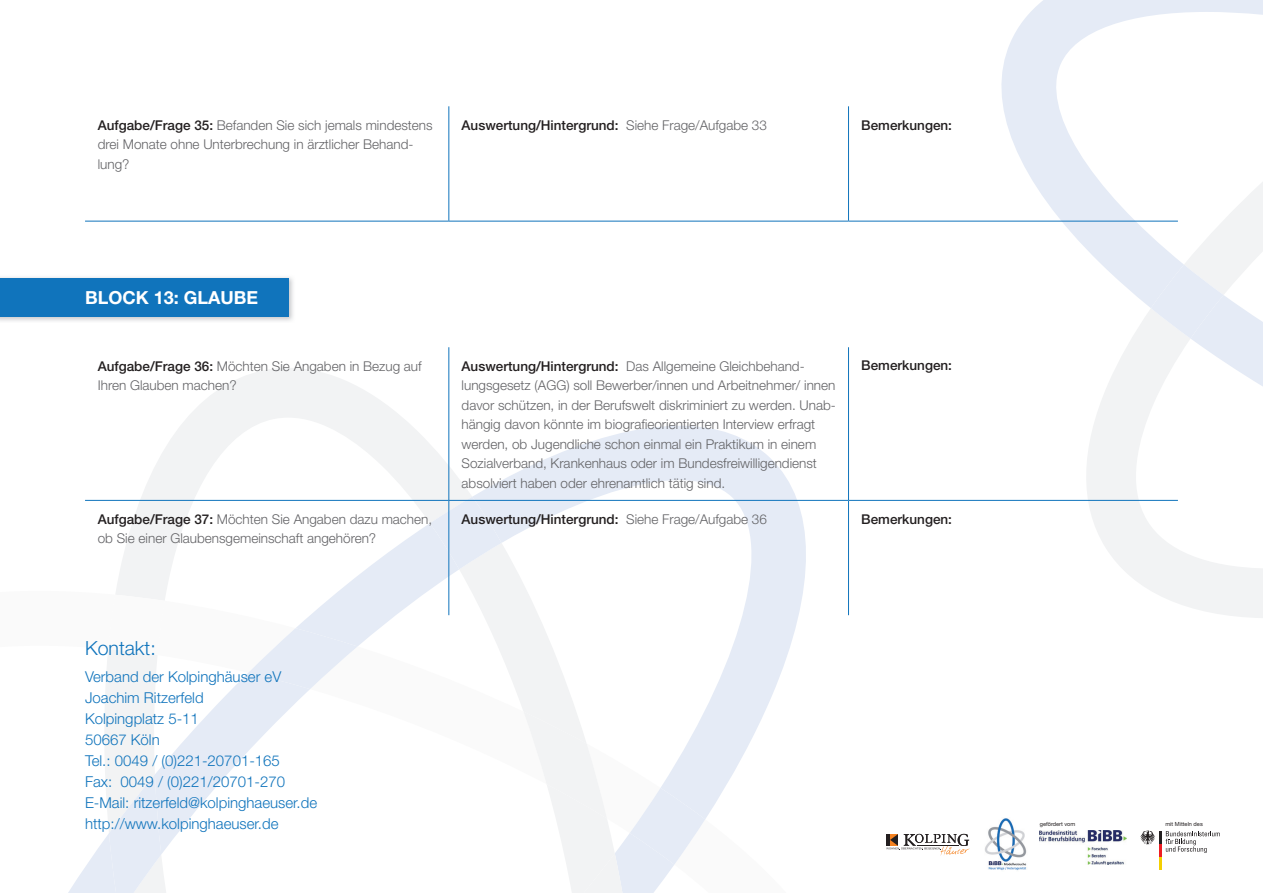
<style>
.page{position:relative;width:1263px;height:893px;background:#fff}
.page>*{position:absolute;margin:0;border:0;box-sizing:border-box;transform-origin:0 0}
.t1{font:300 19.5px "Helvetica Neue";color:#1074bc}
.t2{font:700 18px "Helvetica Neue";color:#fff}
.t3{font:300 15px/21px "Helvetica Neue";color:#1074bc}
.t4{font:300 13.5px/19.5px "Helvetica Neue";color:#636366}
.t5{font:500 13.5px "Helvetica Neue";color:#231f20}
.t6{font:5.7px "Helvetica Neue";color:#231f20}
.s1{font-weight:500;color:#231f20}
.s2{font-weight:300;color:#636366}
</style>
<div class="page">
<svg style="left:1079px;top:309px;width:184px;height:309px"></svg>
<svg style="left:1184px;top:308px;width:79px;height:79px"></svg>
<svg style="left:984px;top:0;width:279px;height:308px"></svg>
<div style="left:1151px;top:265px;width:72px;height:74px;background:linear-gradient(to right,#e7edf6,#e7ecf6);border-radius:32px"></div>
<svg style="left:115px;top:368px;width:357px;height:155px"></svg>
<svg style="left:472px;top:426px;width:346px;height:232px;fill:#e5ebf6"></svg>
<svg style="left:430px;top:497px;width:72px;height:72px"></svg>
<svg style="left:68px;top:523px;width:718px;height:370px"></svg>
<img style="left:1039px;top:831px;width:87px;height:33px">
<svg style="left:1140px;top:830px;width:80px;height:40px"></svg>
<img style="left:985px;top:818px;width:42px;height:53px">
<svg style="left:886px;top:834px;width:84px;height:22px"></svg>
<hr style="left:448px;top:106px;width:1px;height:115px;background:#1074bc">
<hr style="left:848px;top:106px;width:1px;height:115px;background:#1074bc">
<hr style="left:85px;top:221px;width:364px;height:1px;background:#1074bc">
<hr style="left:449px;top:221px;width:399px;height:1px;background:#1074bc">
<hr style="left:848px;top:221px;width:330px;height:1px;background:#1074bc">
<img style="left:0;top:277px;width:293px;height:44px">
<div style="left:0;top:278px;width:289px;height:39px;background:#1074bc"></div>
<hr style="left:448px;top:347px;width:1px;height:153px;background:#1074bc">
<hr style="left:848px;top:347px;width:1px;height:153px;background:#1074bc">
<hr style="left:85px;top:500px;width:364px;height:1px;background:#1074bc">
<hr style="left:449px;top:500px;width:399px;height:1px;background:#1074bc">
<hr style="left:448px;top:501px;width:1px;height:114px;background:#1074bc">
<hr style="left:848px;top:500px;width:330px;height:1px;background:#1074bc">
<hr style="left:848px;top:501px;width:1px;height:114px;background:#1074bc">
<p class="t4" style="left:98px;top:115px;width:336px"><span class="s1">Aufgabe/Frage 35:</span> Befanden Sie sich jemals mindestens drei Monate ohne Unterbrechung in ärztlicher Behand&shy;lung?</p>
<p class="t5" style="left:462px;top:117px;width:307px">Auswertung/Hintergrund: <span class="s2">Siehe Frage/Aufgabe 33</span></p>
<p class="t5" style="left:861px;top:117px;width:92px">Bemerkungen:</p>
<h2 class="t2" style="left:85px;top:287px;width:175px">BLOCK 13: GLAUBE</h2>
<p class="t4" style="left:98px;top:356px;width:325px"><span class="s1">Aufgabe/Frage 36:</span> Möchten Sie Angaben in Bezug auf<br>Ihren Glauben machen?</p>
<p class="t4" style="left:462px;top:356px;width:376px"><span class="s1">Auswertung/Hintergrund:</span> Das Allgemeine Gleichbehand&shy;lungsgesetz (AGG) soll Bewerber/innen und Arbeitnehmer/ innen davor schützen, in der Berufswelt diskriminiert zu werden. Unab&shy;hängig davon könnte im biografieorientierten Interview erfragt werden, ob Jugendliche schon einmal ein Praktikum in einem Sozialverband, Krankenhaus oder im Bundesfreiwilligendienst absolviert haben oder ehrenamtlich tätig sind.</p>
<p class="t5" style="left:861px;top:358px;width:92px">Bemerkungen:</p>
<p class="t4" style="left:98px;top:509px;width:336px"><span class="s1">Aufgabe/Frage 37:</span> Möchten Sie Angaben dazu machen, ob Sie einer Glaubensgemeinschaft angehören?</p>
<p class="t5" style="left:462px;top:511px;width:307px">Auswertung/Hintergrund: <span class="s2">Siehe Frage/Aufgabe 36</span></p>
<p class="t5" style="left:861px;top:511px;width:92px">Bemerkungen:</p>
<h1 class="t1" style="left:85px;top:636px;width:72px">Kontakt:</h1>
<p class="t3" style="left:85px;top:666px;width:234px">Verband der Kolpinghäuser eV<br>Joachim Ritzerfeld<br>Kolpingplatz 5-11<br>50667 Köln<br>Tel.: 0049 / (0)221-20701-165<br>Fax: 0049 / (0)221/20701-270<br>E-Mail: ritzerfeld@kolpinghaeuser.de http://www.kolpinghaeuser.de</p>
<p class="t6" style="left:1040px;top:821px;width:37px">gefördert vom</p>
<p class="t6" style="left:1165px;top:821px;width:39px">mit Mitteln des</p>
</div>
